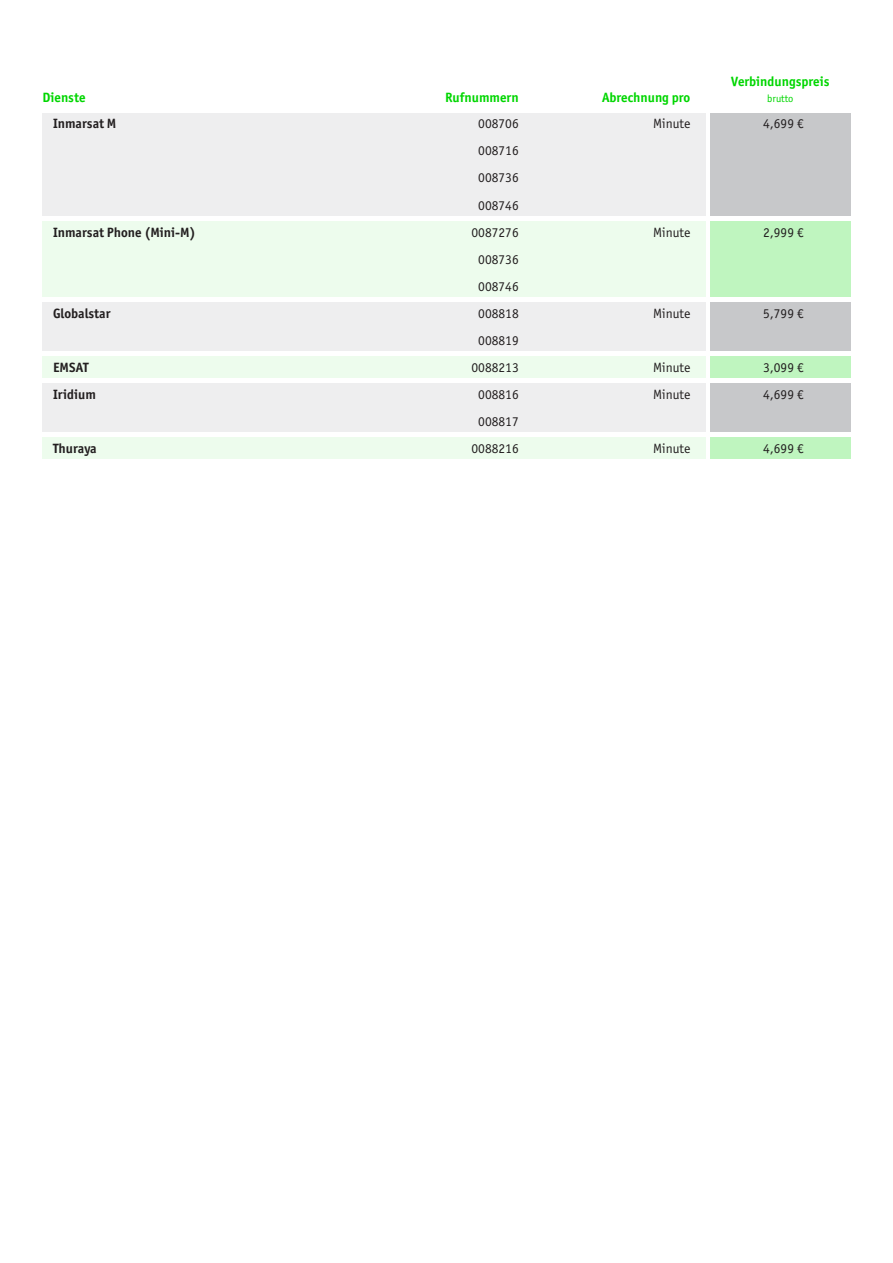
<style>
.page{position:relative;width:893px;height:1263px;background:#fff}
.page>*{position:absolute;margin:0;border:0;box-sizing:border-box;transform-origin:0 0}
.t1{font:13.5px/27px "Officina Sans ITC Pro";color:#231f20}
.t2{font:700 13.5px/27px "Officina Sans ITC Pro";color:#231f20}
.t3{font:700 13.5px "Officina Sans ITC Pro";color:#00d600}
.t4{font:10.5px "Officina Sans ITC Pro";color:#00d600}
</style>
<div class="page">
<div style="left:43px;top:113px;width:663px;height:102px;background:#eeeeef"></div>
<div style="left:43px;top:221px;width:663px;height:75px;background:#edfced"></div>
<div style="left:43px;top:302px;width:663px;height:48px;background:#eeeeef"></div>
<div style="left:43px;top:356px;width:663px;height:21px;background:#edfced"></div>
<div style="left:43px;top:383px;width:663px;height:48px;background:#eeeeef"></div>
<div style="left:43px;top:437px;width:663px;height:21px;background:#edfced"></div>
<div style="left:710px;top:113px;width:140px;height:102px;background:#c7c8ca"></div>
<div style="left:710px;top:221px;width:140px;height:75px;background:#bff5bf"></div>
<div style="left:710px;top:302px;width:140px;height:48px;background:#c7c8ca"></div>
<div style="left:710px;top:356px;width:140px;height:21px;background:#bff5bf"></div>
<div style="left:710px;top:383px;width:140px;height:48px;background:#c7c8ca"></div>
<div style="left:710px;top:437px;width:140px;height:21px;background:#bff5bf"></div>
<p class="t3" style="left:43px;top:89px;width:44px">Dienste</p>
<p class="t2" style="left:53px;top:110px;width:65px">Inmarsat M</p>
<p class="t2" style="left:53px;top:218px;width:144px">Inmarsat Phone (Mini-M)</p>
<p class="t2" style="left:53px;top:299px;width:59px">Globalstar</p>
<p class="t2" style="left:53px;top:353px;width:44px">EMSAT<br>Iridium</p>
<p class="t2" style="left:53px;top:434px;width:45px">Thuraya</p>
<p class="t3" style="left:445px;top:89px;width:75px">Rufnummern</p>
<p class="t1" style="left:471px;top:110px;width:49px;text-align:center">008706<br>008716<br>008736<br>008746<br>0087276<br>008736<br>008746<br>008818<br>008819<br>0088213<br>008816<br>008817<br>0088216</p>
<p class="t1" style="left:653px;top:110px;width:39px">Minute</p>
<p class="t3" style="left:602px;top:89px;width:90px">Abrechnung pro</p>
<p class="t1" style="left:653px;top:218px;width:39px">Minute</p>
<p class="t1" style="left:653px;top:299px;width:39px">Minute</p>
<p class="t1" style="left:653px;top:353px;width:39px">Minute<br>Minute</p>
<p class="t1" style="left:653px;top:434px;width:39px">Minute</p>
<p class="t3" style="left:731px;top:73px;width:100px">Verbindungspreis</p>
<p class="t4" style="left:767px;top:92px;width:28px">brutto</p>
<p class="t1" style="left:763px;top:110px;width:42px">4,699 €</p>
<p class="t1" style="left:763px;top:218px;width:42px">2,999 €</p>
<p class="t1" style="left:763px;top:299px;width:42px">5,799 €</p>
<p class="t1" style="left:763px;top:353px;width:42px">3,099 €<br>4,699 €</p>
<p class="t1" style="left:763px;top:434px;width:42px">4,699 €</p>
</div>
